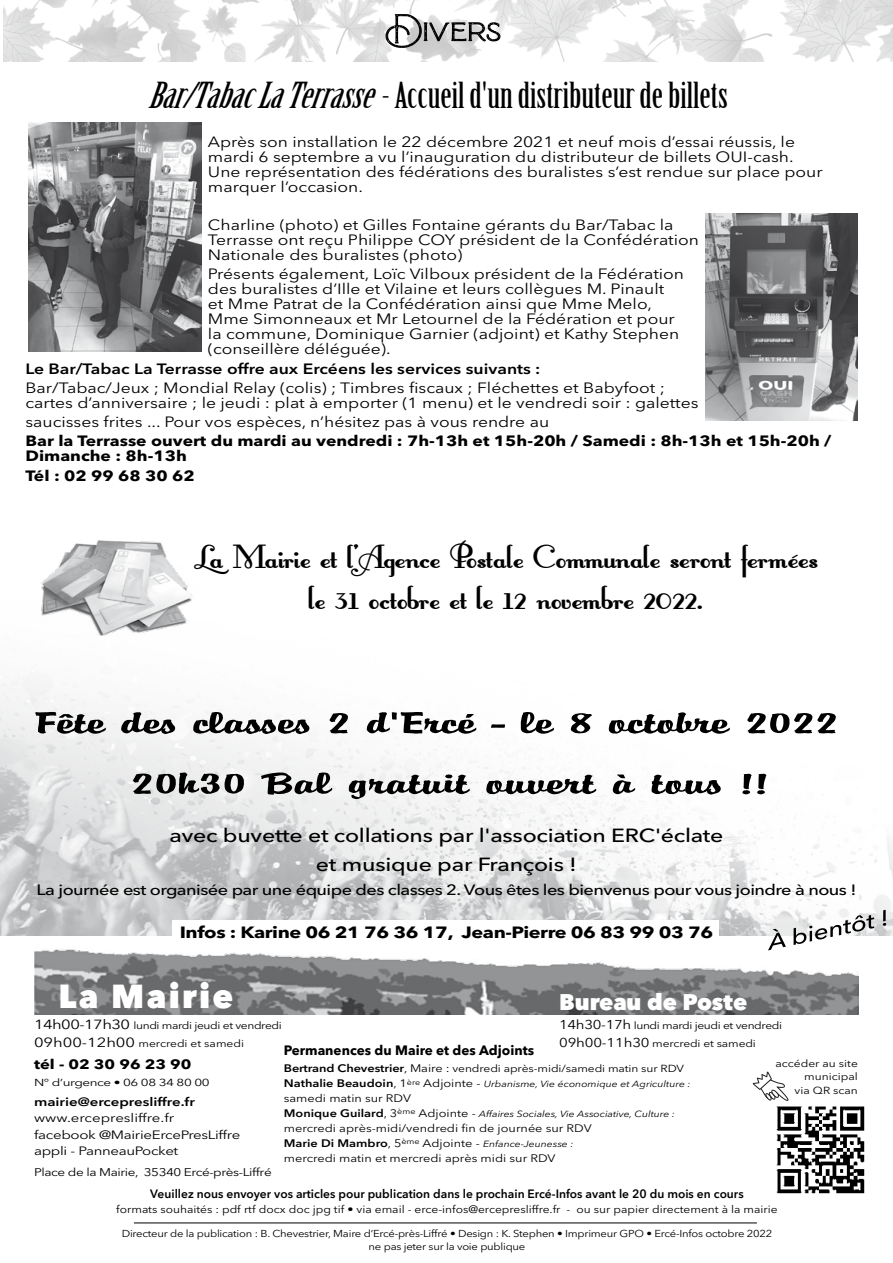
<style>
.page{position:relative;width:893px;height:1263px;background:#fff}
.page>*{position:absolute;margin:0;border:0;box-sizing:border-box;transform-origin:0 0}
.t1{font:48.6px "Baroneys Textured";color:#000;scale:1.18 1}
.t2{font:40.5px/40.2px "Fontleroy Brown";color:#000;text-align:center;scale:1.18 1}
.t3{font:35.1px "Birch Std";color:#000;scale:1.18 1}
.t4{font:800 33px "Avenir Next Cyr";letter-spacing:.07em;color:#fff}
.t5{font:32.4px/60.4px "Brody D";letter-spacing:-.01em;color:#000;scale:1.92 1}
.t6{font:800 22.5px "Avenir Next Cyr";color:#fff}
.t7{font:500 18.9px/29.4px "Avenir Next Cyr";letter-spacing:-.01em;color:#000;text-align:center;scale:1.22 1}
.t8{font:700 16.2px "Avenir Next Cyr";letter-spacing:-.02em;color:#000;scale:1.22 1}
.t9{font:14.85px/15px "Avenir Next LT Pro";color:#000;scale:1.18 1}
.t10{font:700 14.85px/15px "Avenir Next LT Pro";color:#000;scale:1.18 1}
.t11{font:500 14.85px "Avenir Next Cyr";letter-spacing:-.03em;color:#000;scale:1.22 1}
.t12{font:600 14.85px "Avenir Next LT Pro";color:#000;scale:1.18 1}
.t13{font:700 13.5px "Avenir Next Cyr";color:#000}
.t14{font:700 13.5px "Avenir Next Cyr";color:#000;scale:1.22 1}
.t15{font:600 12px "Avenir Next Cyr";color:#000}
.t16{font:12px/16.5px "Avenir Next Cyr";letter-spacing:-.02em;color:#000;scale:1.25 1}
.t17{font:600 12px "Avenir Next Cyr";color:#000;scale:1.25 1}
.t18{font:11.1px "Avenir Next Cyr";letter-spacing:-.03em;color:#000;scale:1.22 1}
.t19{font:10.8px "Avenir Next Cyr";color:#000;scale:1.18 1}
.t20{font:10.65px "Avenir Next Cyr";color:#000;scale:1.12 1}
.t21{font:10.2px/18px "Avenir Next Cyr";letter-spacing:-.03em;color:#000;scale:1.18 1}
.t22{font:10.2px/13.5px "Avenir Next Cyr";letter-spacing:-.01em;color:#000;text-align:right;scale:1.18 1}
.t23{font:10.2px "Avenir Next Cyr";letter-spacing:-.03em;color:#000;scale:1.33 1}
.t24{font:10.05px/13.5px "Avenir Next Cyr";letter-spacing:-.02em;color:#000;text-align:center;scale:1.12 1}
.t25{font:italic 8.85px "Avenir Next Cyr";letter-spacing:-.005em;color:#000;scale:1.18 1}
.s1{font-style:italic}
.s2{font-size:12.75px}
.s3{font-size:13.2px}
.s4{font-weight:600;font-size:10.8px}
.s5{font-size:10.8px}
.s6{font-weight:600;font-style:normal;font-size:10.8px}
.s7{font-style:normal;font-size:10.8px}
</style>
<div class="page">
<img style="left:34px;top:949px;width:825px;height:65px">
<img style="left:776px;top:1106px;width:89px;height:88px">
<svg style="left:752px;top:1071px;width:37px;height:30px"></svg>
<hr style="left:134px;top:1223px;width:623px;height:1px;background:#000">
<img style="left:0;top:672px;width:893px;height:263px">
<div style="left:172px;top:921px;width:547px;height:21px;background:#fff"></div>
<svg style="left:768px;top:910px;width:118px;height:40px"></svg>
<img style="left:3px;top:0;width:890px;height:62px">
<img style="left:29px;top:122px;width:172px;height:230px">
<img style="left:705px;top:214px;width:153px;height:207px">
<img style="left:41px;top:540px;width:152px;height:96px">
<h1 class="t1" style="left:385px;top:3px;width:100px">Divers</h1>
<h3 class="t3" style="left:148px;top:76px;width:493px"><span class="s1">Bar/TabacLaTerrasse</span>- Accueil d'un distributeur de billets</h3>
<p class="t9" style="left:208px;top:134px;width:522px">Après son installation le 22 décembre 2021 et neuf mois d’essai réussis, le mardi 6 septembre a vu l’inauguration du distributeur de billets OUI-cash.<br>Une représentation des fédérations des buralistes s’est rendue sur place pour marquer l’occasion.</p>
<p class="t9" style="left:208px;top:217px;width:418px">Charline (photo) et Gilles Fontaine gérants du Bar/Tabac la<br>Terrasse ont reçu Philippe COY président de la Confédération<br>Nationale des buralistes (photo)</p>
<p class="t9" style="left:208px;top:267px;width:405px">Présents également, Loïc Vilboux président de la Fédération des buralistes d’Ille et Vilaine et leurs collègues M. Pinault<br>et Mme Patrat de la Confédération ainsi que Mme Melo, Mme Simonneaux et Mr Letournel de la Fédération et pour la commune, Dominique Garnier (adjoint) et Kathy Stephen (conseillère déléguée).</p>
<p class="t12" style="left:26px;top:359px;width:438px">Le Bar/Tabac La Terrasse offre aux Ercéens les services suivants :</p>
<p class="t9" style="left:26px;top:380px;width:572px">Bar/Tabac/Jeux ; Mondial Relay (colis) ; Timbres fiscaux ; Fléchettes et Babyfoot ; cartes d’anniversaire ; le jeudi : plat à emporter (1 menu) et le vendredi soir : galettes</p>
<p class="t9" style="left:26px;top:414px;width:445px">saucisses frites ... Pour vos espèces, n’hésitez pas à vous rendre au</p>
<p class="t10" style="left:26px;top:433px;width:684px">Bar la Terrasse ouvert du mardi au vendredi : 7h-13h et 15h-20h / Samedi : 8h-13h et 15h-20h /<br>Dimanche : 8h-13h</p>
<p class="t10" style="left:26px;top:468px;width:145px">Tél : 02 99 68 30 62</p>
<h2 class="t2" style="left:194px;top:539px;width:531px">La Mairie et l’Agence Postale Communale seront fermées le 31 octobre et le 12 novembre 2022.</h2>
<h3 class="t5" style="left:130px;top:693px;width:370px;text-indent:-96px">Fête des classes 2 d'Ercé - le 8 octobre 2022<br>20h30 Bal gratuit ouvert à tous !!</h3>
<p class="t7" style="left:170px;top:820px;width:455px">avec buvette et collations par l'association ERC'éclate et musique par François !</p>
<p class="t11" style="left:37px;top:881px;width:674px">La journée est organisée par une équipe des classes 2. Vous êtes les bienvenus pour vous joindre à nous !</p>
<p class="t8" style="left:180px;top:923px;width:439px">Infos : Karine 06 21 76 36 17, Jean-Pierre 06 83 99 03 76</p>
<h3 class="t4" style="left:58px;top:976px;width:176px">La Mairie</h3>
<h3 class="t6" style="left:559px;top:988px;width:189px">Bureau de Poste</h3>
<p class="t21" style="left:559px;top:1017px;width:190px;line-height:17.1px"><span class="s2">14h30-17h</span> lundi mardi jeudi et vendredi<br><span class="s2">09h00-11h30</span> mercredi et samedi</p>
<p class="t21" style="left:34px;top:1017px;width:212px"><span class="s3">14h00-17h30</span> lundi mardi jeudi et vendredi<br><span class="s3">09h00-12h00</span> mercredi et samedi</p>
<p class="t14" style="left:34px;top:1056px;width:131px">tél - 02 30 96 23 90</p>
<p class="t23" style="left:34px;top:1076px;width:134px">N° d’urgence • 06 08 34 80 00</p>
<p class="t17" style="left:34px;top:1094px;width:130px">mairie@ercepresliffre.fr</p>
<p class="t16" style="left:34px;top:1110px;width:167px">www.ercepresliffre.fr<br>facebook @MairieErcePresLiffre appli - PanneauPocket</p>
<p class="t18" style="left:34px;top:1165px;width:196px">Place de la Mairie, 35340 Ercé-près-Liffré</p>
<p class="t13" style="left:284px;top:1042px;width:252px">Permanences du Maire et des Adjoints</p>
<p class="t22" style="left:775px;top:1056px;width:71px">accéder au site municipal<br>via QR scan</p>
<p class="t22" style="left:284px;top:1062px;width:341px"><span class="s4">Bertrand Chevestrier</span><span class="s5">, Maire :</span> vendredi après-midi/samedi matin sur RDV</p>
<p class="t25" style="left:284px;top:1079px;width:346px"><span class="s6">Nathalie Beaudoin</span><span class="s7">, 1</span><sup>ère</sup> <span class="s7">Adjointe -</span> Urbanisme, Vie économique et Agriculture :</p>
<p class="t19" style="left:284px;top:1092px;width:109px">samedi matin sur RDV</p>
<p class="t25" style="left:284px;top:1109px;width:333px"><span class="s6">Monique Guilard</span><span class="s7">, 3</span><sup>ème</sup> <span class="s7">Adjointe -</span> Affaires Sociales, Vie Associative, Culture :</p>
<p class="t19" style="left:284px;top:1122px;width:262px">mercredi après-midi/vendredi fin de journée sur RDV</p>
<p class="t25" style="left:284px;top:1139px;width:247px"><span class="s6">Marie Di Mambro</span><span class="s7">, 5</span><sup>ème</sup> <span class="s7">Adjointe -</span> Enfance-Jeunesse :</p>
<p class="t19" style="left:284px;top:1152px;width:232px">mercredi matin et mercredi après midi sur RDV</p>
<p class="t15" style="left:150px;top:1186px;width:595px">Veuillez nous envoyer vos articles pour publication dans le prochain Ercé-Infos avant le 20 du mois en cours</p>
<p class="t20" style="left:116px;top:1203px;width:592px">formats souhaités : pdf rtf docx doc jpg tif • via email - erce-infos@ercepresliffre.fr - ou sur papier directement à la mairie</p>
<p class="t24" style="left:122px;top:1226px;width:582px">Directeur de la publication : B. Chevestrier, Maire d’Ercé-près-Liffré • Design : K. Stephen • Imprimeur GPO • Ercé-Infos octobre 2022 ne pas jeter sur la voie publique</p>
</div>
